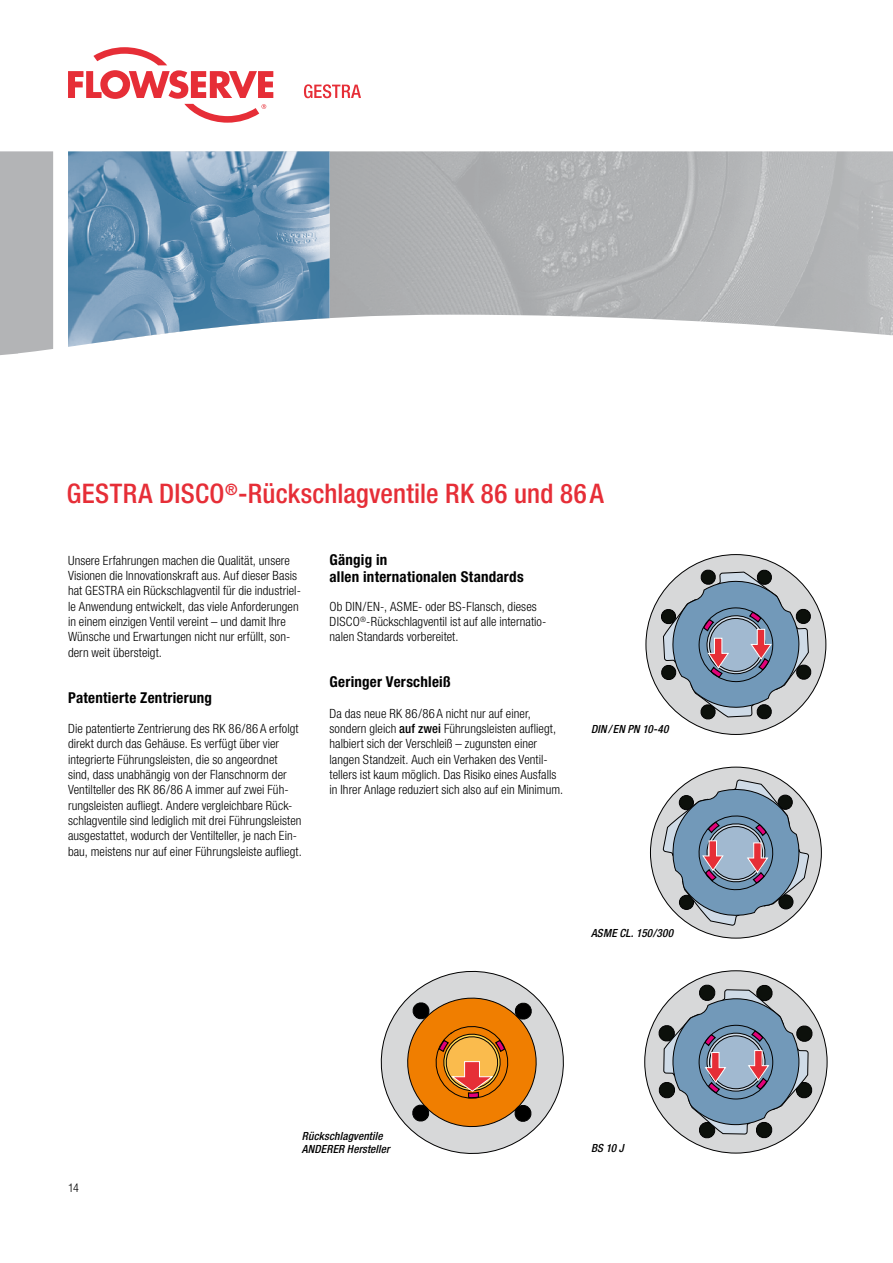
<style>
.page{position:relative;width:893px;height:1263px;background:#fff}
.page>*{position:absolute;margin:0;border:0;box-sizing:border-box;transform-origin:0 0}
.Headline{font:500 condensed 27px "Helvetica Neue";letter-spacing:.01em;color:#e62e37}
.Subhead_10_pt{font:700 condensed 15px/16.8px "Helvetica Neue";letter-spacing:.015em;color:#000}
.Lauftext{font:300 condensed 12.75px/15.3px "Helvetica Neue";letter-spacing:.005em;color:#000}
.t1{font:300 condensed 12px "Helvetica Neue";color:#000}
.BU_kursiv_7_5pt_fett{font:italic 500 condensed 11.25px/13.5px "Helvetica Neue";letter-spacing:.01em;color:#000}
.s1{font-weight:500}
</style>
<div class="page">
<img style="left:330px;top:151px;width:563px;height:185px">
<svg style="left:68px;top:47px;width:205px;height:76px"></svg>
<svg style="left:304px;top:84px;width:57px;height:14px"></svg>
<img style="left:68px;top:151px;width:262px;height:196px">
<div style="left:0;top:151px;width:53px;height:204px;background:#b3b4b6"></div>
<div style="left:646px;top:555px;width:180px;height:179px;background:#d7d8d9;border-radius:50%"></div>
<svg style="left:660px;top:568px;width:152px;height:153px"></svg>
<div style="left:650px;top:767px;width:171px;height:171px;background:#d7d8d9;border-radius:50%"></div>
<div style="left:645px;top:971px;width:182px;height:182px;background:#d7d8d9;border-radius:50%"></div>
<svg style="left:657px;top:779px;width:157px;height:361px"></svg>
<svg style="left:380px;top:971px;width:184px;height:183px"></svg>
<p class="Headline" style="left:67px;top:478px;width:538px">GESTRA DISCO<sup>®</sup>-Rückschlagventile RK 86 und 86A</p>
<p class="Lauftext" style="left:68px;top:552px;width:234px">Unsere Erfahrungen machen die Qualität, unsere Visionen die Innovationskraft aus. Auf dieser Basis hat GESTRA ein Rückschlagventil für die industriel&shy;le Anwendung entwickelt, das viele Anforderungen in einem einzigen Ventil vereint – und damit Ihre Wünsche und Erwartungen nicht nur erfüllt, son&shy;dern weit übersteigt.</p>
<p class="Subhead_10_pt" style="left:68px;top:688px;width:145px">Patentierte Zentrierung</p>
<p class="Lauftext" style="left:68px;top:721px;width:232px">Die patentierte Zentrierung des RK 86/86 A erfolgt direkt durch das Gehäuse. Es verfügt über vier integrierte Führungsleisten, die so angeordnet sind, dass unabhängig von der Flanschnorm der Ventilteller des RK 86/86 A immer auf zwei Füh-</p>
<p class="Lauftext" style="left:68px;top:797px;width:235px">rungsleisten aufliegt. Andere vergleichbare Rück&shy;schlagventile sind lediglich mit drei Führungsleisten ausgestattet, wodurch der Ventilteller, je nach Ein&shy;bau, meistens nur auf einer Führungsleiste aufliegt.</p>
<p class="Subhead_10_pt" style="left:330px;top:551px;width:196px">Gängig in<br>allen internationalen Standards</p>
<p class="Lauftext" style="left:330px;top:598px;width:218px">Ob DIN/EN-, ASME- oder BS-Flansch, dieses<br>DISCO<sup>®</sup>-Rückschlagventil ist auf alle internatio&shy;nalen Standards vorbereitet.</p>
<p class="Subhead_10_pt" style="left:330px;top:673px;width:122px">Geringer Verschleiß</p>
<p class="Lauftext" style="left:330px;top:705px;width:233px">Da das neue RK 86/86 A nicht nur auf einer, sondern gleich <span class="s1">auf zwei</span> Führungsleisten aufliegt, halbiert sich der Verschleiß – zugunsten einer langen Standzeit. Auch ein Verhaken des Ventil&shy;tellers ist kaum möglich. Das Risiko eines Ausfalls in Ihrer Anlage reduziert sich also auf ein Minimum.</p>
<p class="BU_kursiv_7_5pt_fett" style="left:591px;top:722px;width:79px">DIN /EN PN 10-40</p>
<p class="BU_kursiv_7_5pt_fett" style="left:591px;top:926px;width:84px">ASME CL. 150/300</p>
<p class="t1" style="left:68px;top:1181px;width:13px">14</p>
<p class="BU_kursiv_7_5pt_fett" style="left:302px;top:1129px;width:89px">Rückschlagventile<br>ANDERER Hersteller</p>
<p class="BU_kursiv_7_5pt_fett" style="left:591px;top:1141px;width:34px">BS 10 J</p>
</div>
